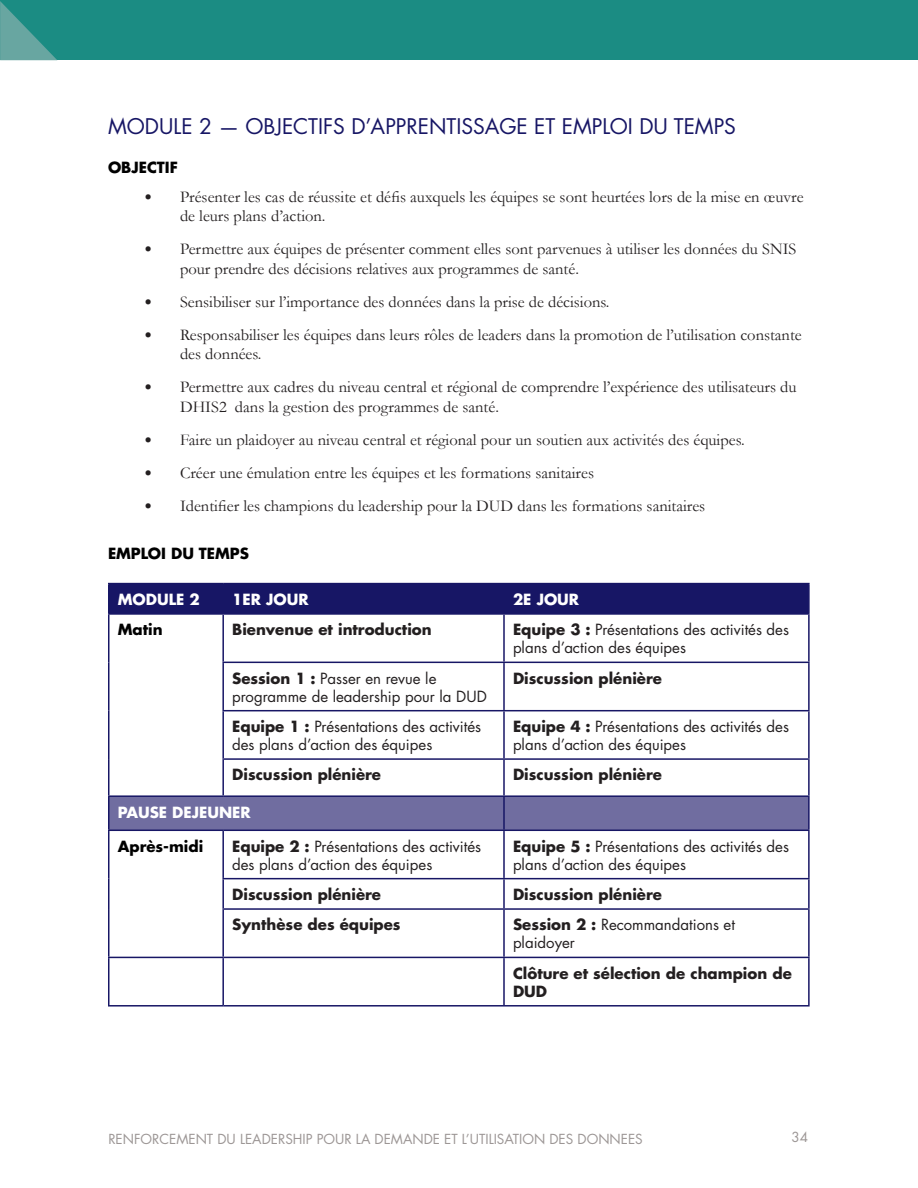
<style>
.page{position:relative;width:918px;height:1188px;background:#fff}
.page>*{position:absolute;margin:0;border:0;box-sizing:border-box;transform-origin:0 0}
.Heading_2{font:21px "Futura LT Pro";color:#171665}
.t1{font:16.5px/19.5px "Garamond";color:#231f20}
.TBTX{font:15px/18px "Futura LT Pro";color:#231f20}
.TBTX-2{font:700 15px/18px "Futura LT Pro";color:#231f20}
.TBCH{font:700 15px "Futura LT Pro";color:#fff}
.OH{font:700 15px "Futura LT Pro";color:#000}
.TBTX-3{font:700 15px "Futura LT Pro";color:#000}
.t2{font:13.5px "Futura LT Pro";color:#9c9695}
.s1{font-family:"Calibri"}
.s2{font-weight:700}
</style>
<div class="page">
<div style="left:0;top:0;width:918px;height:60px;background:#1b8c83"></div>
<svg style="left:0;top:1px;width:57px;height:59px"></svg>
<div style="left:110px;top:584px;width:698px;height:29px;background:#171665"></div>
<div style="left:110px;top:797px;width:698px;height:33px;background:#706da0"></div>
<hr style="left:108px;top:583px;width:115px;height:1px;background:#171665">
<hr style="left:108px;top:584px;width:2px;height:29px;background:#171665">
<hr style="left:223px;top:583px;width:281px;height:1px;background:#171665">
<hr style="left:222px;top:584px;width:2px;height:29px;background:#171665">
<hr style="left:504px;top:583px;width:306px;height:1px;background:#171665">
<hr style="left:503px;top:584px;width:2px;height:29px;background:#171665">
<hr style="left:808px;top:584px;width:2px;height:29px;background:#171665">
<hr style="left:108px;top:613px;width:115px;height:2px;background:#171665">
<hr style="left:108px;top:615px;width:2px;height:47px;background:#171665">
<hr style="left:108px;top:662px;width:2px;height:49px;background:#171665">
<hr style="left:108px;top:711px;width:2px;height:48px;background:#171665">
<hr style="left:108px;top:759px;width:2px;height:36px;background:#171665">
<hr style="left:223px;top:613px;width:281px;height:2px;background:#171665">
<hr style="left:222px;top:615px;width:2px;height:47px;background:#171665">
<hr style="left:504px;top:613px;width:306px;height:2px;background:#171665">
<hr style="left:503px;top:615px;width:2px;height:47px;background:#171665">
<hr style="left:808px;top:615px;width:2px;height:47px;background:#171665">
<hr style="left:222px;top:662px;width:282px;height:1px;background:#171665">
<hr style="left:222px;top:663px;width:2px;height:47px;background:#171665">
<hr style="left:504px;top:662px;width:306px;height:1px;background:#171665">
<hr style="left:503px;top:663px;width:2px;height:47px;background:#171665">
<hr style="left:808px;top:663px;width:2px;height:47px;background:#171665">
<hr style="left:222px;top:711px;width:2px;height:47px;background:#171665">
<hr style="left:503px;top:711px;width:2px;height:47px;background:#171665">
<hr style="left:808px;top:711px;width:2px;height:47px;background:#171665">
<hr style="left:222px;top:760px;width:2px;height:35px;background:#171665">
<hr style="left:503px;top:760px;width:2px;height:35px;background:#171665">
<hr style="left:808px;top:760px;width:2px;height:35px;background:#171665">
<hr style="left:222px;top:710px;width:282px;height:1px;background:#171665">
<hr style="left:504px;top:710px;width:306px;height:1px;background:#171665">
<hr style="left:222px;top:758px;width:282px;height:2px;background:#171665">
<hr style="left:504px;top:758px;width:306px;height:2px;background:#171665">
<hr style="left:108px;top:795px;width:115px;height:2px;background:#171665">
<hr style="left:108px;top:797px;width:2px;height:33px;background:#171665">
<hr style="left:223px;top:795px;width:281px;height:2px;background:#171665">
<hr style="left:504px;top:795px;width:306px;height:2px;background:#171665">
<hr style="left:503px;top:797px;width:2px;height:33px;background:#171665">
<hr style="left:808px;top:797px;width:2px;height:33px;background:#171665">
<hr style="left:108px;top:830px;width:115px;height:1px;background:#171665">
<hr style="left:108px;top:831px;width:2px;height:48px;background:#171665">
<hr style="left:108px;top:879px;width:2px;height:30px;background:#171665">
<hr style="left:108px;top:909px;width:2px;height:48px;background:#171665">
<hr style="left:108px;top:957px;width:115px;height:1px;background:#171665">
<hr style="left:108px;top:958px;width:2px;height:47px;background:#171665">
<hr style="left:108px;top:1005px;width:115px;height:2px;background:#171665">
<hr style="left:223px;top:830px;width:281px;height:1px;background:#171665">
<hr style="left:222px;top:831px;width:2px;height:47px;background:#171665">
<hr style="left:504px;top:830px;width:306px;height:1px;background:#171665">
<hr style="left:503px;top:831px;width:2px;height:47px;background:#171665">
<hr style="left:808px;top:831px;width:2px;height:47px;background:#171665">
<hr style="left:222px;top:878px;width:282px;height:1px;background:#171665">
<hr style="left:222px;top:879px;width:2px;height:29px;background:#171665">
<hr style="left:504px;top:878px;width:306px;height:1px;background:#171665">
<hr style="left:503px;top:879px;width:2px;height:29px;background:#171665">
<hr style="left:808px;top:879px;width:2px;height:29px;background:#171665">
<hr style="left:222px;top:908px;width:282px;height:2px;background:#171665">
<hr style="left:222px;top:910px;width:2px;height:47px;background:#171665">
<hr style="left:504px;top:908px;width:306px;height:2px;background:#171665">
<hr style="left:503px;top:910px;width:2px;height:47px;background:#171665">
<hr style="left:808px;top:910px;width:2px;height:47px;background:#171665">
<hr style="left:223px;top:957px;width:281px;height:1px;background:#171665">
<hr style="left:222px;top:958px;width:2px;height:47px;background:#171665">
<hr style="left:504px;top:957px;width:306px;height:1px;background:#171665">
<hr style="left:503px;top:958px;width:2px;height:47px;background:#171665">
<hr style="left:808px;top:958px;width:2px;height:47px;background:#171665">
<hr style="left:223px;top:1005px;width:281px;height:2px;background:#171665">
<hr style="left:504px;top:1005px;width:306px;height:2px;background:#171665">
<p class="Heading_2" style="left:108px;top:112px;width:630px">MODULE 2 — OBJECTIFS D’APPRENTISSAGE ET EMPLOI DU TEMPS</p>
<p class="OH" style="left:108px;top:156px;width:71px">OBJECTIF</p>
<p class="t1" style="left:180px;top:186px;width:625px;text-indent:-36px"><span class="s1">•</span> Présenter les cas de réussite et défis auxquels les équipes se sont heurtées lors de la mise en œuvre de leurs plans d’action.</p>
<p class="t1" style="left:180px;top:239px;width:618px;text-indent:-36px"><span class="s1">•</span> Permettre aux équipes de présenter comment elles sont parvenues à utiliser les données du SNIS pour prendre des décisions relatives aux programmes de santé.</p>
<p class="t1" style="left:144px;top:291px;width:467px"><span class="s1">•</span> Sensibiliser sur l’importance des données dans la prise de décisions.</p>
<p class="t1" style="left:180px;top:324px;width:623px;text-indent:-36px"><span class="s1">•</span> Responsabiliser les équipes dans leurs rôles de leaders dans la promotion de l’utilisation constante des données.</p>
<p class="t1" style="left:180px;top:377px;width:618px;text-indent:-36px"><span class="s1">•</span> Permettre aux cadres du niveau central et régional de comprendre l’expérience des utilisateurs du<br>DHIS2 dans la gestion des programmes de santé.</p>
<p class="t1" style="left:144px;top:429px;width:602px"><span class="s1">•</span> Faire un plaidoyer au niveau central et régional pour un soutien aux activités des équipes.</p>
<p class="t1" style="left:144px;top:462px;width:452px"><span class="s1">•</span> Créer une émulation entre les équipes et les formations sanitaires</p>
<p class="t1" style="left:144px;top:495px;width:563px"><span class="s1">•</span> Identifier les champions du leadership pour la DUD dans les formations sanitaires</p>
<p class="OH" style="left:108px;top:542px;width:143px">EMPLOI DU TEMPS</p>
<p class="TBCH" style="left:118px;top:588px;width:84px">MODULE 2</p>
<p class="TBCH" style="left:232px;top:588px;width:78px">1ER JOUR</p>
<p class="TBCH" style="left:513px;top:588px;width:68px">2E JOUR</p>
<p class="TBTX-3" style="left:118px;top:618px;width:46px">Matin</p>
<p class="TBTX-2" style="left:232px;top:620px;width:201px">Bienvenue et introduction</p>
<p class="TBTX" style="left:513px;top:621px;width:278px"><span class="s2">Equipe 3 :</span> Présentations des activités des plans d’action des équipes</p>
<p class="TBTX" style="left:232px;top:669px;width:256px"><span class="s2">Session 1 :</span> Passer en revue le programme de leadership pour la DUD</p>
<p class="TBTX-2" style="left:513px;top:669px;width:150px">Discussion plénière</p>
<p class="TBTX" style="left:232px;top:717px;width:251px"><span class="s2">Equipe 1 :</span> Présentations des activités des plans d’action des équipes</p>
<p class="TBTX" style="left:513px;top:717px;width:278px"><span class="s2">Equipe 4 :</span> Présentations des activités des plans d’action des équipes</p>
<p class="TBTX-2" style="left:232px;top:765px;width:150px">Discussion plénière</p>
<p class="TBTX-2" style="left:513px;top:765px;width:150px">Discussion plénière</p>
<p class="TBCH" style="left:118px;top:800px;width:135px">PAUSE DEJEUNER</p>
<p class="TBTX-3" style="left:118px;top:834px;width:87px">Après-midi</p>
<p class="TBTX" style="left:232px;top:837px;width:251px"><span class="s2">Equipe 2 :</span> Présentations des activités des plans d’action des équipes</p>
<p class="TBTX" style="left:513px;top:837px;width:278px"><span class="s2">Equipe 5 :</span> Présentations des activités des plans d’action des équipes</p>
<p class="TBTX-2" style="left:232px;top:885px;width:150px">Discussion plénière</p>
<p class="TBTX-2" style="left:513px;top:885px;width:150px">Discussion plénière</p>
<p class="TBTX-2" style="left:232px;top:915px;width:170px">Synthèse des équipes</p>
<p class="TBTX" style="left:513px;top:916px;width:223px"><span class="s2">Session 2 :</span> Recommandations et plaidoyer</p>
<p class="TBTX-2" style="left:513px;top:964px;width:280px">Clôture et sélection de champion de<br>DUD</p>
<p class="t2" style="left:108px;top:1130px;width:536px">RENFORCEMENT DU LEADERSHIP POUR LA DEMANDE ET L’UTILISATION DES DONNEES</p>
<p class="t2" style="left:792px;top:1128px;width:18px">34</p>
</div>
